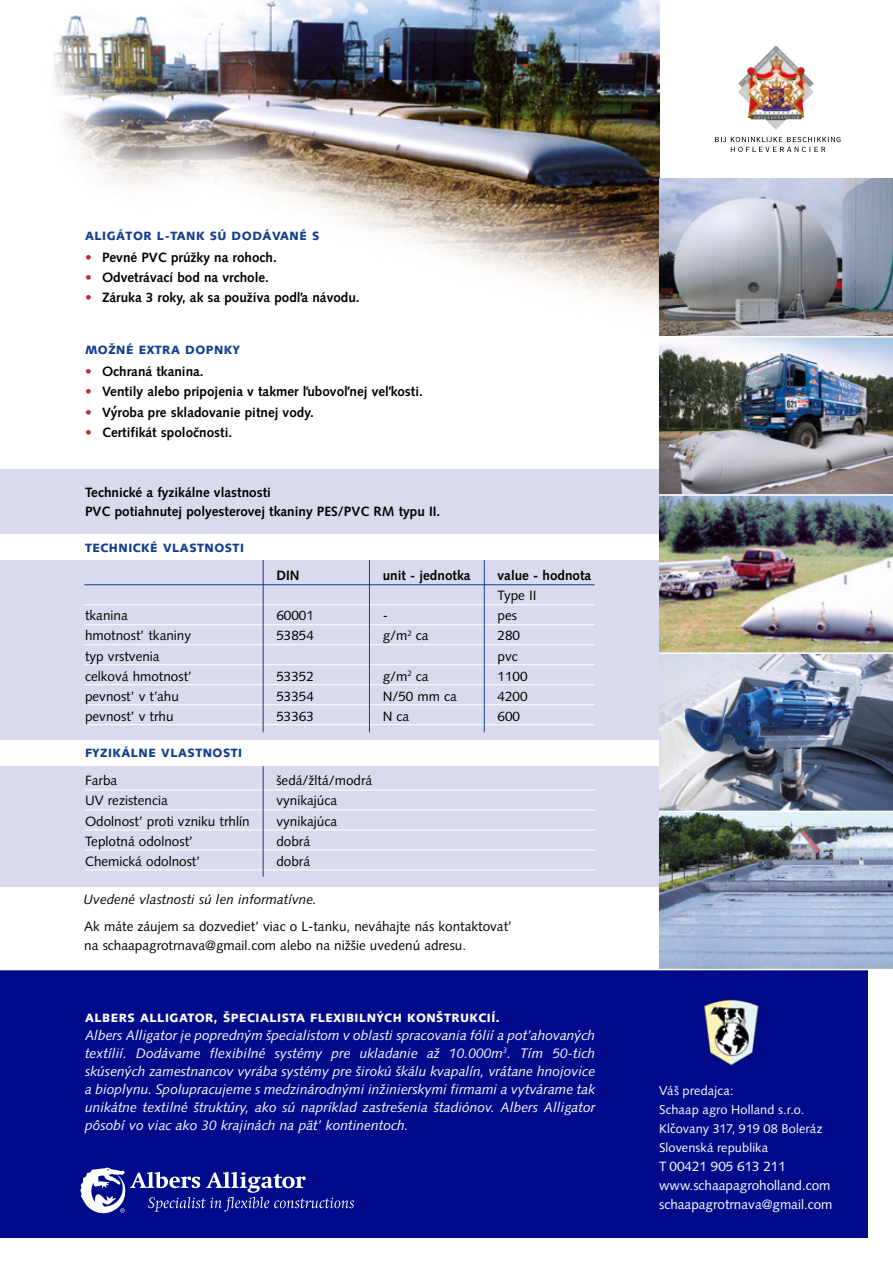
<style>
.page{position:relative;width:893px;height:1263px;background:#fff}
.page>*{position:absolute;margin:0;border:0;box-sizing:border-box;transform-origin:0 0}
.t1{font:italic 13.8px/18px "Syntax";color:#fff;text-align:justify}
.t2{font:13.5px/19px "Syntax";color:#000}
.t3{font:700 13.5px/18.8px "Syntax";color:#000}
.t4{font:13.5px/19px "Syntax";color:#fff}
.t5{font:italic 13.5px "Syntax";color:#000}
.t6{font:12.75px/18.8px "Syntax";letter-spacing:.01em;color:#fff}
.t7{font:900 12px "Syntax";letter-spacing:.04em;color:#12408f}
.t8{font:900 12px "Syntax";letter-spacing:.04em;color:#fff}
.s1{font-weight:400;font-style:italic;color:#be2b31}
</style>
<div class="page">
<div style="left:0;top:470px;width:706px;height:417px;background:#d9daee"></div>
<hr style="left:85px;top:789px;width:510px;height:1px;background:#fff">
<hr style="left:85px;top:809px;width:510px;height:1px;background:#fff">
<hr style="left:85px;top:829px;width:510px;height:1px;background:#fff">
<hr style="left:85px;top:849px;width:510px;height:1px;background:#fff">
<hr style="left:85px;top:869px;width:510px;height:1px;background:#fff">
<hr style="left:263px;top:766px;width:1px;height:111px;background:#12408f">
<hr style="left:84px;top:604px;width:511px;height:1px;background:#fff">
<hr style="left:84px;top:624px;width:511px;height:1px;background:#fff">
<hr style="left:84px;top:644px;width:511px;height:1px;background:#fff">
<hr style="left:84px;top:664px;width:511px;height:1px;background:#fff">
<hr style="left:84px;top:684px;width:511px;height:1px;background:#fff">
<hr style="left:84px;top:704px;width:511px;height:1px;background:#fff">
<hr style="left:84px;top:724px;width:511px;height:1px;background:#fff">
<hr style="left:263px;top:560px;width:1px;height:172px;background:#12408f">
<hr style="left:369px;top:560px;width:1px;height:172px;background:#12408f">
<hr style="left:484px;top:560px;width:1px;height:172px;background:#12408f">
<img style="left:53px;top:0;width:606px;height:309px">
<div style="left:0;top:534px;width:725px;height:26px;background:#fff"></div>
<div style="left:0;top:741px;width:725px;height:25px;background:#fff"></div>
<div style="left:0;top:970px;width:867px;height:267px;background:#000b8c"></div>
<svg style="left:715px;top:137px;width:126px;height:15px"></svg>
<img style="left:738px;top:45px;width:76px;height:85px">
<svg style="left:80px;top:1167px;width:274px;height:47px"></svg>
<hr style="left:84px;top:584px;width:511px;height:1px;background:#12408f">
<img style="left:703px;top:999px;width:56px;height:66px">
<img style="left:659px;top:338px;width:234px;height:631px">
<svg style="left:659px;top:179px;width:234px;height:157px;background:#9a9fab"></svg>
<img style="left:659px;top:496px;width:234px;height:156px">
<hr style="left:659px;top:494px;width:234px;height:2px;background:#fff">
<hr style="left:659px;top:652px;width:234px;height:2px;background:#fff">
<hr style="left:659px;top:811px;width:234px;height:1px;background:#fff">
<p class="t7" style="left:85px;top:229px;width:236px">ALIGÁTOR L-TANK SÚ DODÁVANÉ S</p>
<p class="t3" style="left:85px;top:248px;width:193px"><span class="s1">•</span> Pevné PVC prúžky na rohoch.</p>
<p class="t3" style="left:85px;top:268px;width:185px"><span class="s1">•</span> Odvetrávací bod na vrchole.</p>
<p class="t3" style="left:85px;top:288px;width:276px"><span class="s1">•</span> Záruka 3 roky, ak sa používa podl’a návodu.</p>
<p class="t7" style="left:85px;top:343px;width:156px">MOŽNÉ EXTRA DOPNKY</p>
<p class="t3" style="left:85px;top:362px;width:120px"><span class="s1">•</span> Ochraná tkanina.</p>
<p class="t3" style="left:85px;top:382px;width:339px"><span class="s1">•</span> Ventily alebo pripojenia v takmer l’ubovol’nej vel’kosti.</p>
<p class="t3" style="left:85px;top:403px;width:230px"><span class="s1">•</span> Vyroba pre skladovanie pitnej vody.</p>
<p class="t3" style="left:85px;top:423px;width:149px"><span class="s1">•</span> Certifikát spolocnosti.</p>
<p class="t3" style="left:195px;top:423px;width:5px">ˇ</p>
<p class="t3" style="left:85px;top:483px;width:357px">Technické a fyzikálne vlastnosti<br>PVC potiahnutej polyesterovej tkaniny PES/PVC RM typu II.</p>
<p class="t7" style="left:85px;top:541px;width:160px">TECHNICKÉ VLASTNOSTI</p>
<p class="t3" style="left:276px;top:566px;width:25px">DIN</p>
<p class="t3" style="left:383px;top:566px;width:89px">unit - jednotka</p>
<p class="t3" style="left:497px;top:566px;width:95px">value - hodnota</p>
<p class="t2" style="left:497px;top:586px;width:41px">Type II</p>
<p class="t2" style="left:85px;top:606px;width:44px">tkanina</p>
<p class="t2" style="left:276px;top:606px;width:39px">60001</p>
<p class="t2" style="left:383px;top:606px;width:7px">-</p>
<p class="t2" style="left:497px;top:606px;width:21px">pes</p>
<p class="t2" style="left:85px;top:626px;width:108px">hmotnost’ tkaniny</p>
<p class="t2" style="left:276px;top:626px;width:39px">53854</p>
<p class="t2" style="left:383px;top:626px;width:48px">g/m<sup>2</sup> ca</p>
<p class="t2" style="left:497px;top:626px;width:24px">280</p>
<p class="t2" style="left:85px;top:646px;width:76px">typ vrstvenia</p>
<p class="t2" style="left:497px;top:646px;width:22px">pvc</p>
<p class="t2" style="left:85px;top:667px;width:108px">celková hmotnost’</p>
<p class="t2" style="left:276px;top:667px;width:39px">53352</p>
<p class="t2" style="left:383px;top:667px;width:48px">g/m<sup>2</sup> ca</p>
<p class="t2" style="left:497px;top:667px;width:32px">1100</p>
<p class="t2" style="left:85px;top:687px;width:95px">pevnost’ v t’ahu</p>
<p class="t2" style="left:276px;top:687px;width:39px">53354</p>
<p class="t2" style="left:383px;top:687px;width:76px">N/50 mm ca</p>
<p class="t2" style="left:497px;top:687px;width:32px">4200</p>
<p class="t2" style="left:85px;top:707px;width:90px">pevnost’ v trhu</p>
<p class="t2" style="left:276px;top:707px;width:39px">53363</p>
<p class="t2" style="left:383px;top:707px;width:28px">N ca</p>
<p class="t2" style="left:497px;top:707px;width:24px">600</p>
<p class="t7" style="left:85px;top:746px;width:159px">FYZIKÁLNE VLASTNOSTI</p>
<p class="t2" style="left:85px;top:771px;width:34px">Farba</p>
<p class="t2" style="left:276px;top:771px;width:97px">šedá/žltá/modrá</p>
<p class="t2" style="left:85px;top:791px;width:84px">UV rezistencia</p>
<p class="t2" style="left:276px;top:791px;width:62px">vynikajúca</p>
<p class="t2" style="left:85px;top:811px;width:166px">Odolnost’ proti vzniku trhlín</p>
<p class="t2" style="left:276px;top:811px;width:62px">vynikajúca</p>
<p class="t2" style="left:85px;top:832px;width:109px">Teplotná odolnost’</p>
<p class="t2" style="left:276px;top:832px;width:35px">dobrá</p>
<p class="t2" style="left:85px;top:852px;width:117px">Chemická odolnost’</p>
<p class="t2" style="left:276px;top:852px;width:35px">dobrá</p>
<p class="t5" style="left:84px;top:891px;width:235px">Uvedené vlastnosti sú len informatívne.</p>
<p class="t2" style="left:84px;top:917px;width:429px">Ak máte záujem sa dozvediet’ viac o L-tanku, neváhajte nás kontaktovat’ na schaapagrotrnava@gmail.com alebo na nižšie uvedenú adresu.</p>
<p class="t8" style="left:85px;top:1010px;width:416px">ALBERS ALLIGATOR, ŠPECIALISTA FLEXIBILNÝCH KONŠTRUKCIÍ.</p>
<p class="t1" style="left:85px;top:1026px;width:512px">Albers Alligator je popredným špecialistom v oblasti spracovania fólií a pot’ahovaných textílií. Dodávame flexibilné systémy pre ukladanie až 10.000m<sup>3</sup>. Tím 50-tich skúsených zamestnancov vyrába systémy pre širokú škálu kvapalín, vrátane hnojovice a bioplynu. Spolupracujeme s medzinárodnými inžinierskymi firmami a vytvárame tak unikátne textilné štruktúry, ako sú napríklad zastrešenia štadiónov. Albers Alligator pôsobí vo viac ako 30 krajinách na pät’ kontinentoch.</p>
<p class="t6" style="left:659px;top:1082px;width:165px">Váš predajca:<br>Schaap agro Holland s.r.o.<br>Klcovany 317, 919 08 Boleráz<br>Slovenská republika</p>
<p class="t4" style="left:659px;top:1156px;width:175px">T 00421 905 613 211 www.schaapagroholland.com schaapagrotrnava@gmail.com</p>
<p class="t4" style="left:671px;top:1119px;width:4px">ˇ</p>
</div>
